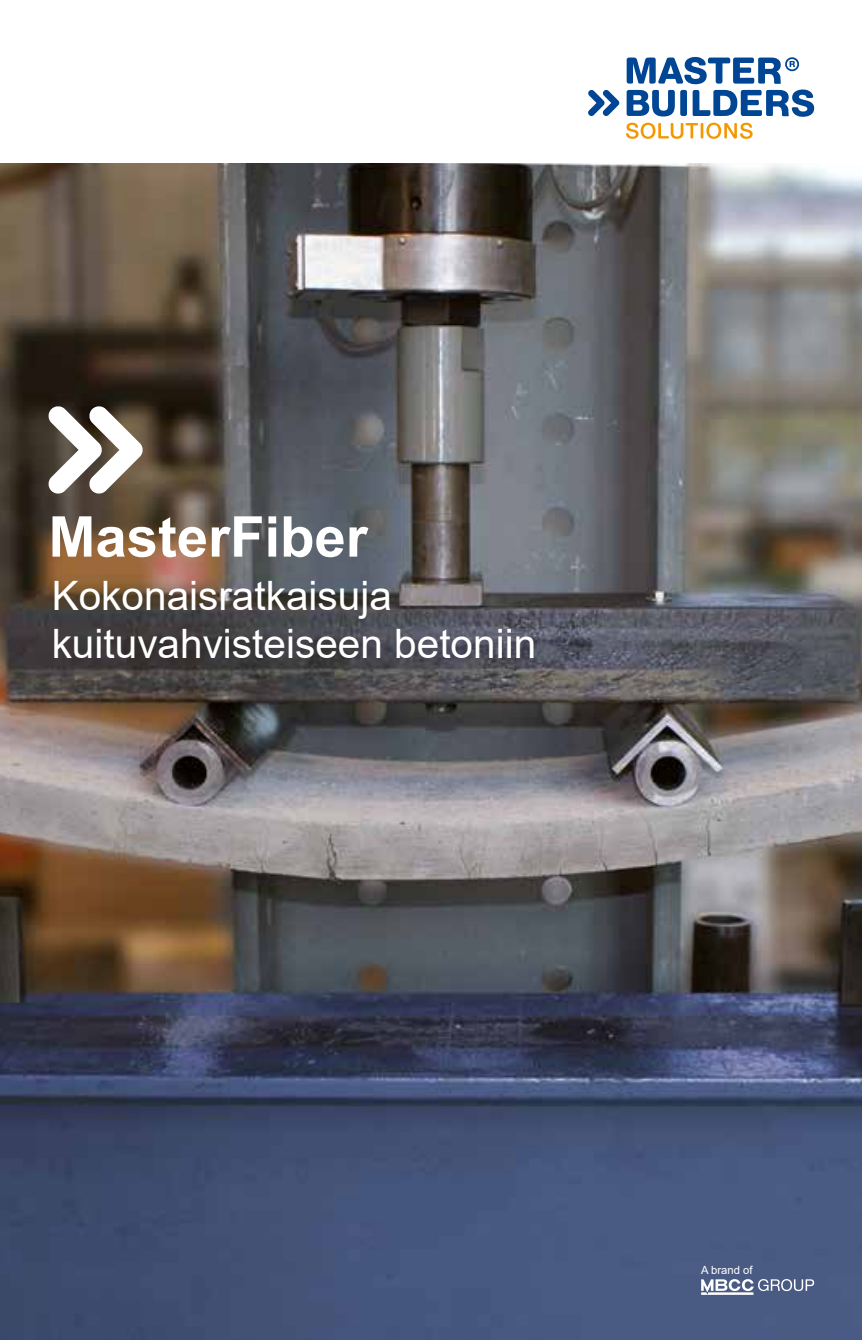
<style>
.page{position:relative;width:862px;height:1340px;background:#fff}
.page>*{position:absolute;margin:0;border:0;box-sizing:border-box;transform-origin:0 0}
.t1{font:700 56.25px "Arial";color:#fff}
.t2{font:40.5px/47.2px "Arial";color:#fff}
.t3{font:11.25px "Arial";color:#fff}
</style>
<div class="page">
<img style="left:0;top:163px;width:861px;height:1176px">
<svg style="left:48px;top:405px;width:95px;height:89px"></svg>
<svg style="left:588px;top:90px;width:31px;height:26px"></svg>
<svg style="left:626px;top:57px;width:187px;height:82px"></svg>
<svg style="left:700px;top:1278px;width:113px;height:16px"></svg>
<h1 class="t1" style="left:48px;top:497px;width:320px">MasterFiber</h1>
<p class="t2" style="left:52px;top:572px;width:485px">Kokonaisratkaisuja kuituvahvisteiseen betoniin</p>
<p class="t3" style="left:700px;top:1262px;width:53px">A brand of</p>
</div>
